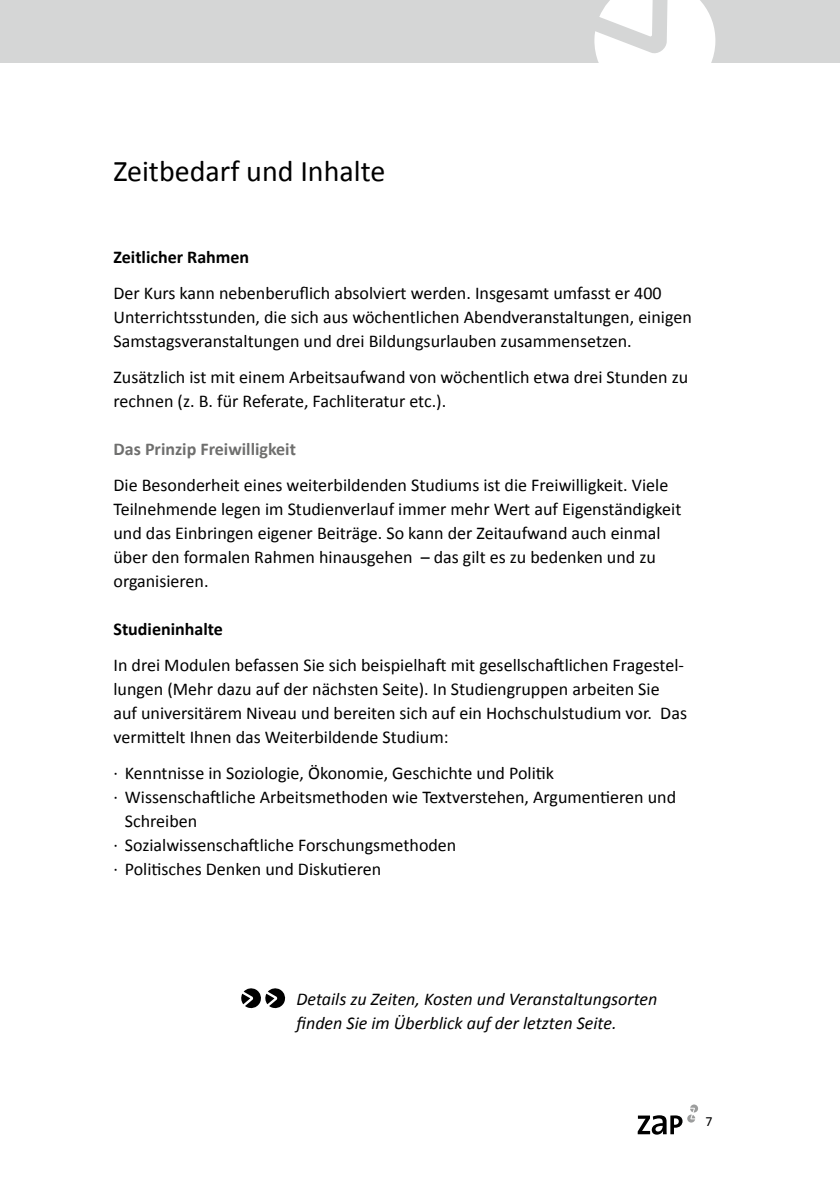
<style>
.page{position:relative;width:840px;height:1191px;background:#fff}
.page>*{position:absolute;margin:0;border:0;box-sizing:border-box;transform-origin:0 0}
.t1{font:30px "Calibri";color:#000}
.t2{font:18px/24px "Calibri";color:#000}
.t3{font:italic 18px/24px "Calibri";color:#000}
.t4{font:700 18px "Calibri";color:#000}
.t5{font:700 18px "Calibri";color:#6f6f6e}
.t6{font:14px "Calibri";color:#000}
</style>
<div class="page">
<svg style="left:637px;top:1104px;width:60px;height:30px"></svg>
<div style="left:0;top:0;width:839px;height:62px;background:#d5d6d6"></div>
<svg style="left:593px;top:0;width:122px;height:63px"></svg>
<svg style="left:241px;top:988px;width:45px;height:21px"></svg>
<h1 class="t1" style="left:113px;top:150px;width:273px">Zeitbedarf und Inhalte</h1>
<p class="t4" style="left:113px;top:244px;width:137px">Zeitlicher Rahmen</p>
<p class="t2" style="left:113px;top:280px;width:579px">Der Kurs kann nebenberuflich absolviert werden. Insgesamt umfasst er 400<br>Unterrichtsstunden, die sich aus wöchentlichen Abendveranstaltungen, einigen<br>Samstagsveranstaltungen und drei Bildungsurlauben zusammensetzen.</p>
<p class="t2" style="left:113px;top:364px;width:576px">Zusätzlich ist mit einem Arbeitsaufwand von wöchentlich etwa drei Stunden zu rechnen (z. B. für Referate, Fachliteratur etc.).</p>
<p class="t5" style="left:113px;top:436px;width:184px">Das Prinzip Freiwilligkeit</p>
<p class="t2" style="left:113px;top:472px;width:569px">Die Besonderheit eines weiterbildenden Studiums ist die Freiwilligkeit. Viele Teilnehmende legen im Studienverlauf immer mehr Wert auf Eigenständigkeit und das Einbringen eigener Beiträge. So kann der Zeitaufwand auch einmal über den formalen Rahmen hinausgehen – das gilt es zu bedenken und zu organisieren.</p>
<p class="t4" style="left:113px;top:616px;width:111px">Studieninhalte</p>
<p class="t2" style="left:113px;top:652px;width:574px">In drei Modulen befassen Sie sich beispielhaft mit gesellschaftlichen Fragestel&shy;lungen (Mehr dazu auf der nächsten Seite). In Studiengruppen arbeiten Sie auf universitärem Niveau und bereiten sich auf ein Hochschulstudium vor. Das vermittelt Ihnen das Weiterbildende Studium:</p>
<p class="t2" style="left:113px;top:760px;width:442px">· Kenntnisse in Soziologie, Ökonomie, Geschichte und Politik</p>
<p class="t2" style="left:113px;top:784px;width:564px">· Wissenschaftliche Arbeitsmethoden wie Textverstehen, Argumentieren und</p>
<p class="t2" style="left:125px;top:808px;width:74px">Schreiben</p>
<p class="t2" style="left:113px;top:832px;width:344px">· Sozialwissenschaftliche Forschungsmethoden</p>
<p class="t2" style="left:113px;top:856px;width:269px">· Politisches Denken und Diskutieren</p>
<p class="t3" style="left:296px;top:985px;width:362px">Details zu Zeiten, Kosten und Veranstaltungsorten finden Sie im Überblick auf der letzten Seite.</p>
<p class="t6" style="left:705px;top:1111px;width:9px">7</p>
</div>
